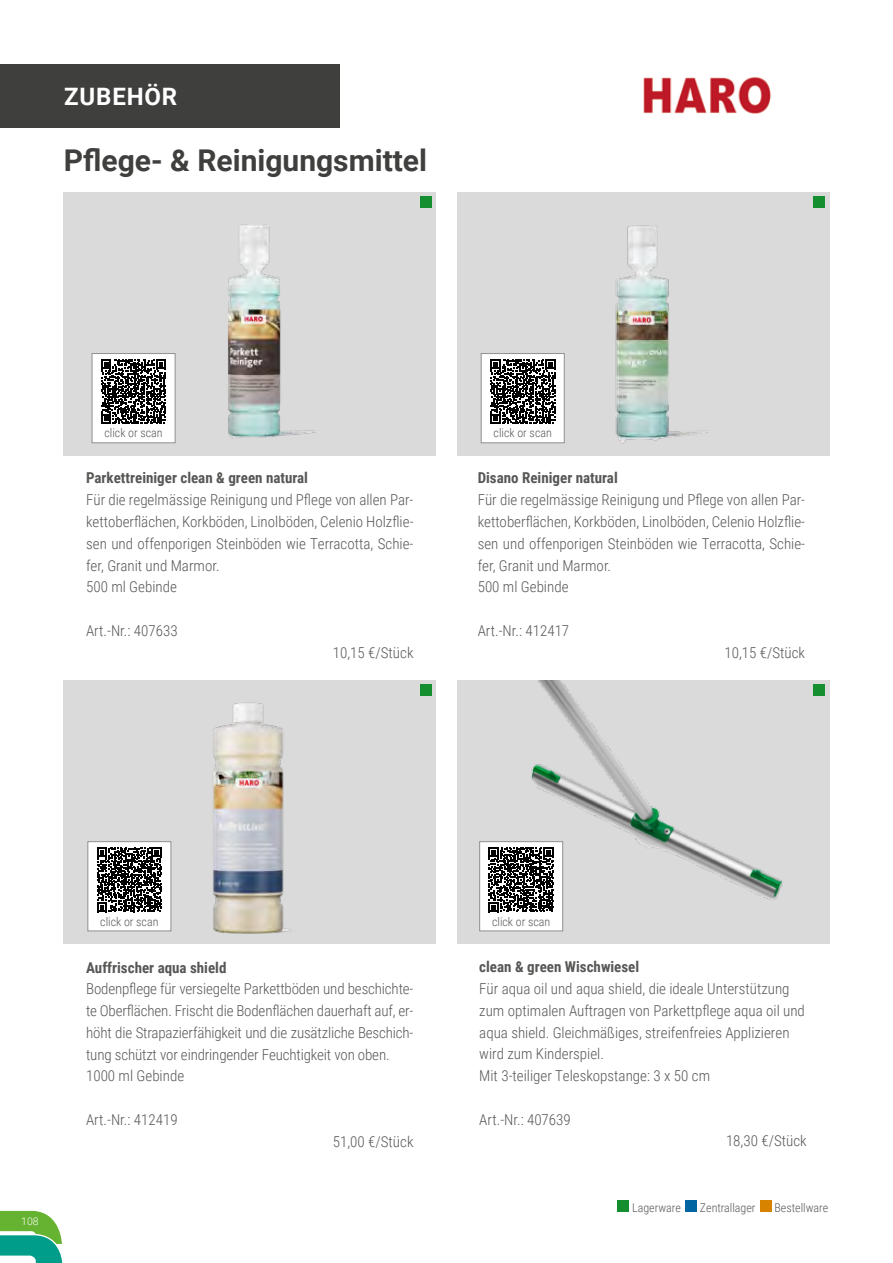
<style>
.page{position:relative;width:893px;height:1263px;background:#fff}
.page>*{position:absolute;margin:0;border:0;box-sizing:border-box;transform-origin:0 0}
.t1{font:700 30px "Roboto";color:#3f3f3e}
.t2{font:700 24px "Roboto";letter-spacing:.035em;color:#fff}
.t3{font:300 15px/21.8px "Roboto Condensed";color:#575756}
.t4{font:700 15px "Roboto Condensed";color:#575756}
.t5{font:300 12px "Roboto Condensed";color:#575756}
.t6{font:300 10.5px "Roboto";color:#fff}
</style>
<div class="page">
<div style="left:0;top:64px;width:340px;height:64px;background:#3f3f3e"></div>
<div style="left:64px;top:680px;width:372px;height:264px;background:#dadada"></div>
<img style="left:129px;top:702px;width:162px;height:232px">
<div style="left:87px;top:841px;width:84px;height:90px;background:#fff;border:1px solid #909090"></div>
<svg style="left:97px;top:847px;width:65px;height:65px"></svg>
<div style="left:457px;top:680px;width:372px;height:264px;background:#dadada"></div>
<img style="left:506px;top:680px;width:277px;height:252px">
<div style="left:479px;top:841px;width:84px;height:90px;background:#fff;border:1px solid #909090"></div>
<svg style="left:489px;top:847px;width:65px;height:65px"></svg>
<div style="left:64px;top:192px;width:372px;height:264px;background:#dadada"></div>
<img style="left:175px;top:224px;width:141px;height:216px">
<div style="left:92px;top:353px;width:83px;height:90px;background:#fff;border:1px solid #909090"></div>
<svg style="left:101px;top:359px;width:65px;height:65px"></svg>
<div style="left:457px;top:192px;width:372px;height:264px;background:#dadada"></div>
<img style="left:527px;top:225px;width:181px;height:219px">
<div style="left:481px;top:353px;width:84px;height:90px;background:#fff;border:1px solid #909090"></div>
<svg style="left:490px;top:359px;width:65px;height:65px"></svg>
<div style="left:617px;top:1201px;width:12px;height:11px;background:#158e30"></div>
<div style="left:685px;top:1201px;width:11px;height:11px;background:#0065a1"></div>
<div style="left:760px;top:1201px;width:11px;height:11px;background:#d78300"></div>
<div style="left:420px;top:197px;width:12px;height:11px;background:#158e30"></div>
<div style="left:420px;top:684px;width:12px;height:11px;background:#158e30"></div>
<div style="left:814px;top:197px;width:11px;height:11px;background:#158e30"></div>
<div style="left:814px;top:684px;width:11px;height:11px;background:#158e30"></div>
<img style="left:643px;top:77px;width:128px;height:37px">
<svg style="left:0;top:1211px;width:62px;height:52px"></svg>
<h2 class="t2" style="left:64px;top:79px;width:115px">ZUBEHÖR</h2>
<h1 class="t1" style="left:64px;top:139px;width:365px">Pflege- &amp; Reinigungsmittel</h1>
<p class="t5" style="left:104px;top:425px;width:60px">click or scan</p>
<p class="t4" style="left:86px;top:468px;width:223px">Parkettreiniger clean &amp; green natural</p>
<p class="t3" style="left:86px;top:488px;width:329px">Für die regelmässige Reinigung und Pflege von allen Par&shy;kettoberflächen, Korkböden, Linolböden, Celenio Holzflie&shy;sen und offenporigen Steinböden wie Terracotta, Schie&shy;fer, Granit und Marmor.<br>500 ml Gebinde</p>
<p class="t3" style="left:86px;top:619px;width:93px">Art.-Nr.: 407633</p>
<p class="t3" style="left:333px;top:641px;width:82px">10,15 €/Stück</p>
<p class="t5" style="left:494px;top:425px;width:60px">click or scan</p>
<p class="t4" style="left:478px;top:468px;width:142px">Disano Reiniger natural</p>
<p class="t3" style="left:478px;top:488px;width:329px">Für die regelmässige Reinigung und Pflege von allen Par&shy;kettoberflächen, Korkböden, Linolböden, Celenio Holzflie&shy;sen und offenporigen Steinböden wie Terracotta, Schie&shy;fer, Granit und Marmor.<br>500 ml Gebinde</p>
<p class="t3" style="left:478px;top:619px;width:93px">Art.-Nr.: 412417</p>
<p class="t3" style="left:724px;top:641px;width:82px">10,15 €/Stück</p>
<p class="t6" style="left:21px;top:1214px;width:19px">108</p>
<p class="t5" style="left:100px;top:913px;width:60px">click or scan</p>
<p class="t4" style="left:86px;top:957px;width:142px">Auffrischer aqua shield</p>
<p class="t3" style="left:86px;top:977px;width:329px">Bodenpflege für versiegelte Parkettböden und beschichte&shy;te Oberflächen. Frischt die Bodenflächen dauerhaft auf, er&shy;höht die Strapazierfähigkeit und die zusätzliche Beschich&shy;tung schützt vor eindringender Feuchtigkeit von oben.<br>1000 ml Gebinde</p>
<p class="t3" style="left:86px;top:1108px;width:93px">Art.-Nr.: 412419</p>
<p class="t3" style="left:333px;top:1130px;width:82px">51,00 €/Stück</p>
<p class="t5" style="left:492px;top:913px;width:60px">click or scan</p>
<p class="t4" style="left:479px;top:957px;width:161px">clean &amp; green Wischwiesel</p>
<p class="t3" style="left:479px;top:977px;width:327px">Für aqua oil und aqua shield, die ideale Unterstützung zum optimalen Auftragen von Parkettpflege aqua oil und aqua shield. Gleichmäßiges, streifenfreies Applizieren wird zum Kinderspiel.<br>Mit 3-teiliger Teleskopstange: 3 x 50 cm</p>
<p class="t3" style="left:479px;top:1108px;width:93px">Art.-Nr.: 407639</p>
<p class="t3" style="left:726px;top:1130px;width:82px">18,30 €/Stück</p>
<p class="t5" style="left:632px;top:1199px;width:50px">Lagerware</p>
<p class="t5" style="left:700px;top:1199px;width:57px">Zentrallager</p>
<p class="t5" style="left:774px;top:1199px;width:55px">Bestellware</p>
</div>
